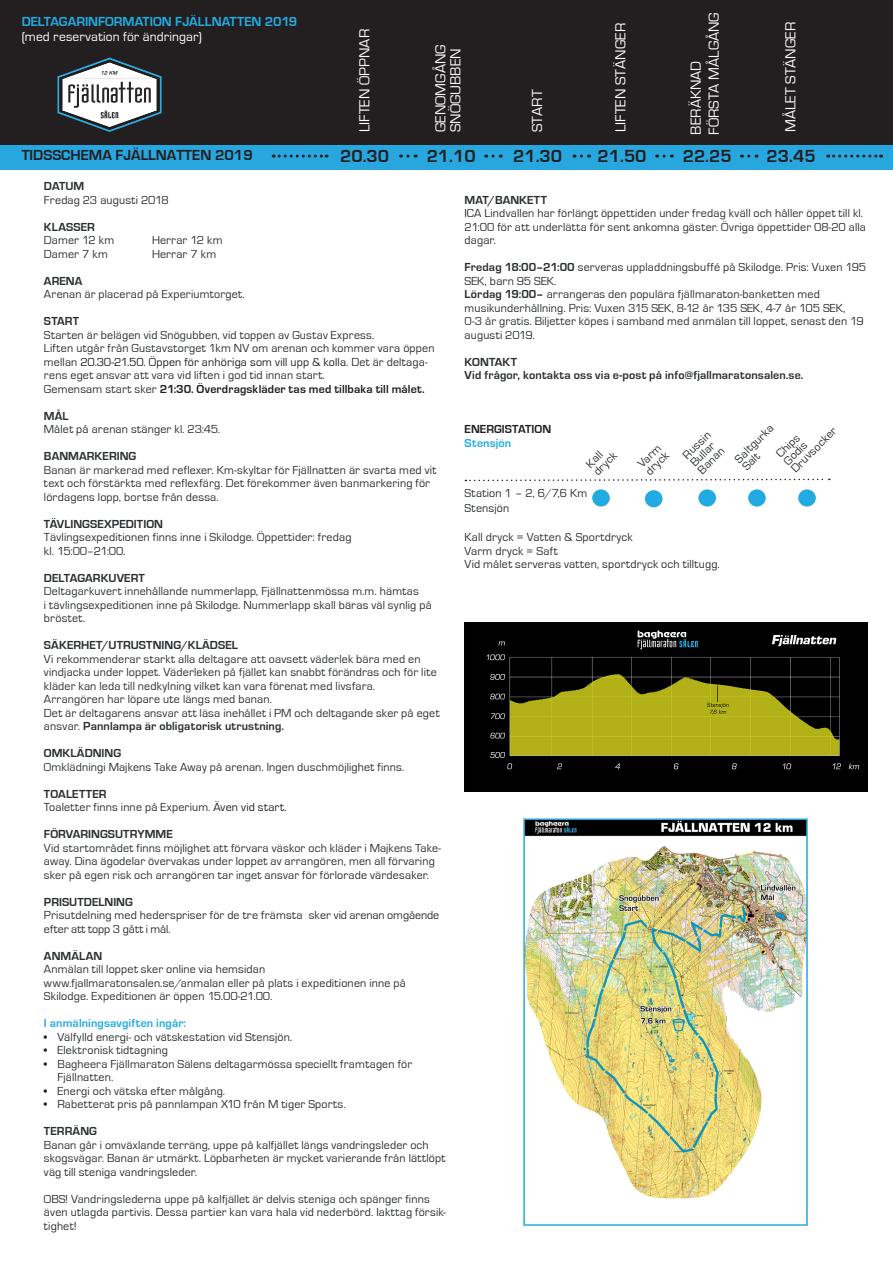
<style>
.page{position:relative;width:893px;height:1263px;background:#fff}
.page>*{position:absolute;margin:0;border:0;box-sizing:border-box;transform-origin:0 0}
.t1{font:700 18px "Eurostile";color:#231f20}
.t2{font:15px "Eurostile";color:#fff}
.t3{font:700 15px "Eurostile";color:#231f20}
.t4{font:700 13.5px "Eurostile";color:#22abe2}
.t5{font:13.5px "Eurostile";letter-spacing:.01em;color:#fff}
.t6{font:12px/13.5px "Eurostile";letter-spacing:.015em;color:#2a2e30}
.t7{font:700 12px "Eurostile";letter-spacing:.01em;color:#2a2e30}
.t8{font:700 12px "Eurostile";letter-spacing:.01em;color:#231f20}
.t9{font:700 12px "Eurostile";letter-spacing:.01em;color:#22abe2}
.s1{color:#231f20}
.s2{font-weight:400;color:#2a2e30}
.s3{font-weight:700}
</style>
<div class="page">
<div style="left:0;top:0;width:893px;height:147px;background:#231f20"></div>
<svg style="left:57px;top:58px;width:105px;height:74px"></svg>
<div style="left:0;top:145px;width:893px;height:25px;background:#28a7df"></div>
<svg style="left:465px;top:478px;width:365px;height:4px"></svg>
<div style="left:592px;top:489px;width:18px;height:18px;background:#22abe2;border-radius:50%"></div>
<div style="left:748px;top:489px;width:18px;height:18px;background:#22abe2;border-radius:50%"></div>
<div style="left:798px;top:489px;width:18px;height:18px;background:#22abe2;border-radius:50%"></div>
<img style="left:465px;top:622px;width:402px;height:169px">
<img style="left:523px;top:818px;width:285px;height:408px">
<div style="left:645px;top:490px;width:17px;height:17px;background:#22abe2;border-radius:50%"></div>
<svg style="left:273px;top:155px;width:54px;height:3px"></svg>
<svg style="left:408px;top:155px;width:8px;height:3px"></svg>
<svg style="left:493px;top:155px;width:8px;height:3px"></svg>
<svg style="left:581px;top:155px;width:9px;height:3px"></svg>
<svg style="left:664px;top:155px;width:8px;height:3px"></svg>
<svg style="left:749px;top:155px;width:8px;height:3px"></svg>
<svg style="left:828px;top:155px;width:54px;height:3px"></svg>
<div style="left:698px;top:489px;width:18px;height:18px;background:#22abe2;border-radius:50%"></div>
<p class="t4" style="left:22px;top:14px;width:277px">DELTAGARINFORMATION FJÄLLNATTEN 2019</p>
<p class="t5" style="left:22px;top:29px;width:182px">(med reservation för ändringar)</p>
<p class="t3" style="left:22px;top:147px;width:233px">TIDSSCHEMA FJÄLLNATTEN 2019</p>
<p class="t2" style="left:357px;top:132px;width:104px;rotate:-90deg">LIFTEN ÖPPNAR</p>
<p class="t1" style="left:340px;top:146px;width:50px">20.30</p>
<p class="t2" style="left:433px;top:132px;width:89px;rotate:-90deg">GENOMGÅNG</p>
<p class="t2" style="left:448px;top:132px;width:85px;rotate:-90deg">SNÖGUBBEN</p>
<p class="t2" style="left:529px;top:132px;width:44px;rotate:-90deg">START</p>
<p class="t2" style="left:612px;top:132px;width:110px;rotate:-90deg">LIFTEN STÄNGER</p>
<p class="t2" style="left:706px;top:135px;width:124px;rotate:-90deg">FÖRSTA MÅLGÅNG</p>
<p class="t2" style="left:783px;top:132px;width:111px;rotate:-90deg">MÅLET STÄNGER</p>
<p class="t2" style="left:688px;top:135px;width:75px;rotate:-90deg">BERÄKNAD</p>
<p class="t1" style="left:427px;top:146px;width:50px">21.10</p>
<p class="t1" style="left:513px;top:146px;width:50px">21.30</p>
<p class="t1" style="left:598px;top:146px;width:50px">21.50</p>
<p class="t1" style="left:683px;top:146px;width:50px">22.25</p>
<p class="t1" style="left:767px;top:146px;width:50px">23.45</p>
<p class="t7" style="left:44px;top:180px;width:42px">DATUM</p>
<p class="t6" style="left:44px;top:193px;width:126px">Fredag 23 augusti 2018</p>
<p class="t7" style="left:44px;top:220px;width:52px">KLASSER</p>
<p class="t6" style="left:44px;top:234px;width:72px">Damer 12 km</p>
<p class="t6" style="left:152px;top:234px;width:72px">Herrar 12 km</p>
<p class="t6" style="left:44px;top:247px;width:66px">Damer 7 km</p>
<p class="t6" style="left:152px;top:247px;width:66px">Herrar 7 km</p>
<p class="t7" style="left:44px;top:274px;width:40px">ARENA</p>
<p class="t6" style="left:44px;top:288px;width:202px">Arenan är placerad på Experiumtorget.</p>
<p class="t7" style="left:44px;top:315px;width:37px">START</p>
<p class="t6" style="left:44px;top:328px;width:332px">Starten är belägen vid Snögubben, vid toppen av Gustav Express.</p>
<p class="t6" style="left:44px;top:342px;width:392px">Liften utgår från Gustavstorget 1km NV om arenan och kommer vara öppen mellan <span class="s1">20.30-21.50. Öppen för anhöriga som vill upp &amp; kolla.</span> Det är deltaga&shy;rens eget ansvar att vara vid liften i god tid innan start.</p>
<p class="t8" style="left:44px;top:382px;width:382px"><span class="s2">Gemensam start sker</span> 21:30. Överdragskläder tas med tillbaka till målet.</p>
<p class="t7" style="left:44px;top:409px;width:26px">MÅL</p>
<p class="t6" style="left:44px;top:423px;width:178px">Målet på arenan stänger kl. 23:45.</p>
<p class="t7" style="left:44px;top:450px;width:94px">BANMARKERING</p>
<p class="t6" style="left:44px;top:463px;width:394px">Banan är markerad med reflexer. Km-skyltar för Fjällnatten är svarta med vit text och förstärkta med reflexfärg. Det förekommer även banmarkering för</p>
<p class="t6" style="left:44px;top:490px;width:176px">lördagens lopp, bortse från dessa.</p>
<p class="t7" style="left:44px;top:517px;width:121px">TÄVLINGSEXPEDITION</p>
<p class="t6" style="left:44px;top:531px;width:309px">Tävlingsexpeditionen finns inne i Skilodge. Öppettider: fredag</p>
<p class="t6" style="left:44px;top:544px;width:83px">kl. 15:00–21:00.</p>
<p class="t7" style="left:44px;top:571px;width:103px">DELTAGARKUVERT</p>
<p class="t6" style="left:44px;top:585px;width:376px">Deltagarkuvert innehållande nummerlapp, Fjällnattenmössa m.m. hämtas</p>
<p class="t6" style="left:44px;top:598px;width:389px">i tävlingsexpeditionen inne på Skilodge. Nummerlapp skall bäras väl synlig på bröstet.</p>
<p class="t7" style="left:44px;top:639px;width:195px">SÄKERHET/UTRUSTNING/KLÄDSEL</p>
<p class="t6" style="left:44px;top:652px;width:394px">Vi rekommenderar starkt alla deltagare att oavsett väderlek bära med en vindjacka under loppet. Väderleken på fjället kan snabbt förändras och för lite kläder kan leda till nedkylning vilket kan vara förenat med livsfara.</p>
<p class="t6" style="left:44px;top:693px;width:230px">Arrangören har löpare ute längs med banan.</p>
<p class="t6" style="left:44px;top:706px;width:397px">Det är deltagarens ansvar att läsa inehållet i PM och deltagande sker på eget ansvar. <span class="s3">Pannlampa är obligatorisk utrustning.</span></p>
<p class="t7" style="left:44px;top:747px;width:79px">OMKLÄDNING</p>
<p class="t6" style="left:44px;top:760px;width:362px">Omklädningi Majkens Take Away på arenan. Ingen duschmöjlighet finns.</p>
<p class="t7" style="left:44px;top:787px;width:64px">TOALETTER</p>
<p class="t6" style="left:44px;top:801px;width:244px">Toaletter finns inne på Experium. <span class="s1">Även vid start.</span></p>
<p class="t7" style="left:44px;top:828px;width:130px">FÖRVARINGSUTRYMME</p>
<p class="t6" style="left:44px;top:841px;width:399px">Vid startområdet finns möjlighet att förvara väskor och kläder i Majkens Take&shy;away. Dina ägodelar övervakas under loppet av arrangören, men all förvaring sker på egen risk och arrangören tar inget ansvar för förlorade värdesaker.</p>
<p class="t7" style="left:44px;top:895px;width:90px">PRISUTDELNING</p>
<p class="t6" style="left:44px;top:909px;width:397px">Prisutdelning med hederspriser för de tre främsta sker vid arenan omgående efter att topp 3 gått i mål.</p>
<p class="t7" style="left:44px;top:949px;width:60px">ANMÄLAN</p>
<p class="t6" style="left:44px;top:963px;width:223px">Anmälan till loppet sker online via hemsidan</p>
<p class="t6" style="left:44px;top:976px;width:363px">www.fjallmaratonsalen.se/anmalan eller på plats i expeditionen inne på</p>
<p class="t6" style="left:44px;top:990px;width:230px">Skilodge. Expeditionen är öppen 15.00-21.00.</p>
<p class="t9" style="left:44px;top:1017px;width:144px">I anmälningsavgiften ingår:</p>
<p class="t6" style="left:44px;top:1030px;width:250px"><span class="s1">•</span> Välfylld energi- och vätskestation vid Stensjön.</p>
<p class="t6" style="left:44px;top:1044px;width:125px"><span class="s1">•</span> Elektronisk tidtagning</p>
<p class="t6" style="left:57px;top:1057px;width:356px;text-indent:-14px"><span class="s1">•</span> Bagheera Fjällmaraton Sälens deltagarmössa speciellt framtagen för<br>Fjällnatten.</p>
<p class="t6" style="left:44px;top:1084px;width:183px"><span class="s1">•</span> Energi och vätska efter målgång.</p>
<p class="t6" style="left:44px;top:1098px;width:303px"><span class="s1">•</span> Rabetterat pris på pannlampan X10 från M tiger Sports.</p>
<p class="t7" style="left:44px;top:1125px;width:55px">TERRÄNG</p>
<p class="t6" style="left:44px;top:1138px;width:403px">Banan går i omväxlande terräng, uppe på kalfjället längs vandringsleder och skogsvägar. Banan är utmärkt. Löpbarheten är mycket varierande från lättlöpt väg till steniga vandringsleder.</p>
<p class="t6" style="left:44px;top:1192px;width:403px">OBS! Vandringslederna uppe på kalfjället är delvis steniga och spänger finns även utlagda partivis. Dessa partier kan vara hala vid nederbörd. Iakttag försik&shy;tighet!</p>
<p class="t7" style="left:465px;top:193px;width:84px">MAT/BANKETT</p>
<p class="t6" style="left:465px;top:207px;width:403px">ICA Lindvallen har förlängt öppettiden under fredag kväll och håller öppet till kl.<br>21:00 för att underlätta för sent ankomna gäster. Övriga öppettider 08-20 alla dagar.</p>
<p class="t6" style="left:465px;top:261px;width:403px"><span class="s3">Fredag 18:00–21:00</span> serveras uppladdningsbuffé på Skilodge. Pris: Vuxen 195<br>SEK, barn 95 SEK.</p>
<p class="t6" style="left:465px;top:288px;width:357px"><span class="s3">Lördag 19:00–</span> arrangeras den populära fjällmaraton-banketten med</p>
<p class="t6" style="left:465px;top:301px;width:401px">musikunderhållning. Pris: Vuxen 315 SEK, 8-12 år 135 SEK, 4-7 år 105 SEK,<br>0-3 år gratis. Biljetter köpes i samband med anmälan till loppet, senast den 19 augusti 2019.</p>
<p class="t7" style="left:465px;top:355px;width:54px">KONTAKT</p>
<p class="t7" style="left:465px;top:369px;width:340px">Vid frågor, kontakta oss via e-post på info@fjallmaratonsalen.se.</p>
<p class="t8" style="left:465px;top:423px;width:88px">ENERGISTATION</p>
<p class="t9" style="left:465px;top:436px;width:48px">Stensjön</p>
<p class="t6" style="left:583px;top:461px;width:20px;rotate:-45deg">Kall</p>
<p class="t6" style="left:591px;top:468px;width:29px;rotate:-45deg">dryck</p>
<p class="t6" style="left:635px;top:461px;width:29px;rotate:-45deg">Varm</p>
<p class="t6" style="left:643px;top:468px;width:29px;rotate:-45deg">dryck</p>
<p class="t6" style="left:680px;top:452px;width:36px;rotate:-45deg">Russin</p>
<p class="t6" style="left:688px;top:460px;width:31px;rotate:-45deg">Bullar</p>
<p class="t6" style="left:695px;top:467px;width:34px;rotate:-45deg">Banan</p>
<p class="t6" style="left:732px;top:456px;width:51px;rotate:-45deg">Saltgurka</p>
<p class="t6" style="left:788px;top:466px;width:61px;rotate:-45deg">Druvsocker</p>
<p class="t6" style="left:773px;top:451px;width:30px;rotate:-45deg">Chips</p>
<p class="t6" style="left:781px;top:458px;width:30px;rotate:-45deg">Godis</p>
<p class="t6" style="left:740px;top:464px;width:21px;rotate:-45deg">Salt</p>
<p class="t6" style="left:465px;top:487px;width:124px">Station 1 – 2, 6/7,6 Km</p>
<p class="t6" style="left:465px;top:502px;width:46px">Stensjön</p>
<p class="t6" style="left:465px;top:531px;width:169px">Kall dryck = Vatten &amp; Sportdryck</p>
<p class="t6" style="left:465px;top:544px;width:95px">Varm dryck = Saft</p>
<p class="t6" style="left:465px;top:558px;width:257px">Vid målet serveras vatten, sportdryck och tilltugg.</p>
</div>
